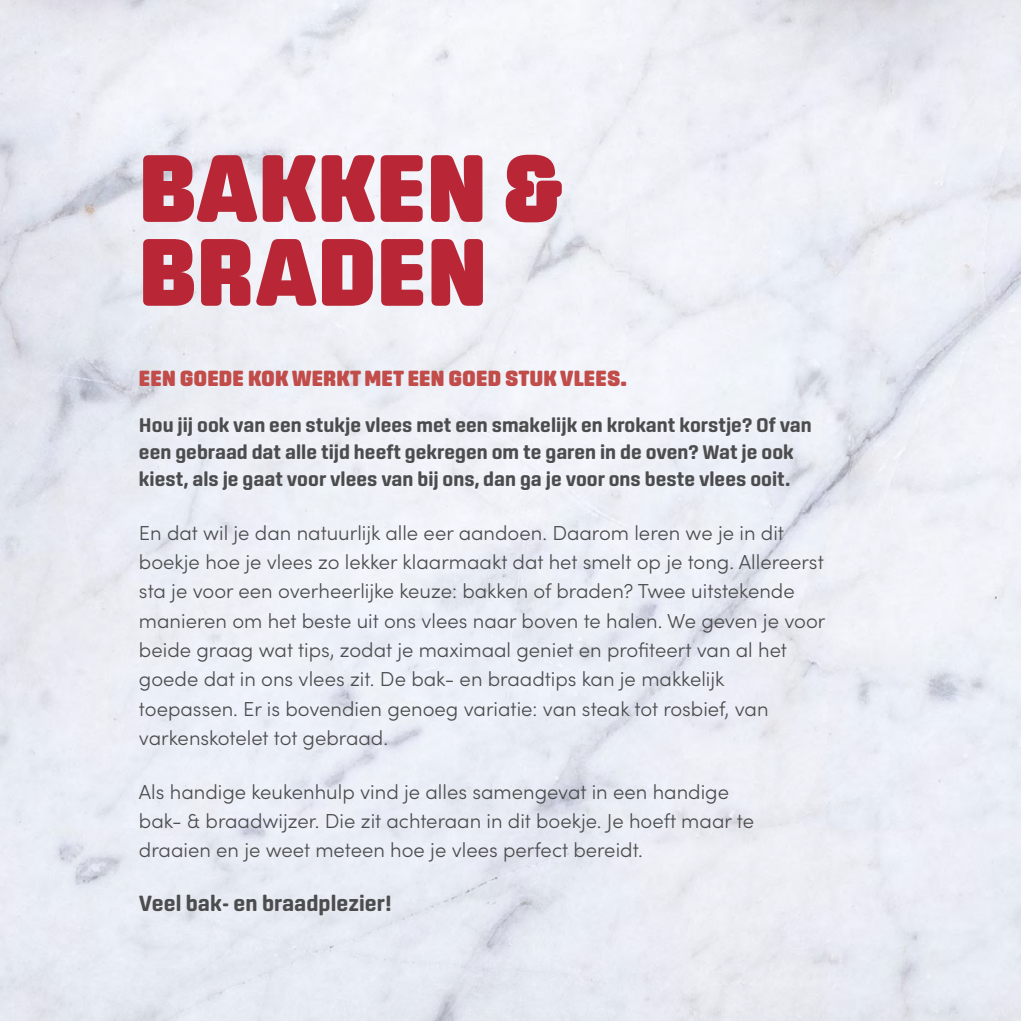
<style>
.page{position:relative;width:1021px;height:1021px;background:#fff}
.page>*{position:absolute;margin:0;border:0;box-sizing:border-box;transform-origin:0 0}
.t1{font:900 97.88px/83.9px "Center";color:#b92736}
.t2{font:900 22.5px "Center";color:#c14c49}
.t3{font:700 22.5px "Center";color:#4b4c4d}
.Paragraph_Style_2{font:300 20.25px/29.2px "Sofia Pro";color:#4b4c4d}
.t4{font:700 20.25px/27px "Center";color:#4b4c4d}
</style>
<div class="page">
<p class="t1" style="left:139px;top:145px;width:426px">BAKKEN &amp;<br>BRADEN</p>
<p class="t2" style="left:139px;top:365px;width:489px">EEN GOEDE KOK WERKT MET EEN GOED STUK VLEES.</p>
<p class="t4" style="left:139px;top:411px;width:674px">Hou jij ook van een stukje vlees met een smakelijk en krokant korstje? Of van een gebraad dat alle tijd heeft gekregen om te garen in de oven? Wat je ook kiest, als je gaat voor vlees van bij ons, dan ga je voor ons beste vlees ooit.</p>
<p class="Paragraph_Style_2" style="left:139px;top:517px;width:688px">En dat wil je dan natuurlijk alle eer aandoen. Daarom leren we je in dit boekje hoe je vlees zo lekker klaarmaakt dat het smelt op je tong. Allereerst sta je voor een overheerlijke keuze: bakken of braden? Twee uitstekende manieren om het beste uit ons vlees naar boven te halen. We geven je voor beide graag wat tips, zodat je maximaal geniet en profiteert van al het goede dat in ons vlees zit. De bak- en braadtips kan je makkelijk toepassen. Er is bovendien genoeg variatie: van steak tot rosbief, van varkenskotelet tot gebraad.</p>
<p class="Paragraph_Style_2" style="left:139px;top:776px;width:616px">Als handige keukenhulp vind je alles samengevat in een handige bak- &amp; braadwijzer. Die zit achteraan in dit boekje. Je hoeft maar te draaien en je weet meteen hoe je vlees perfect bereidt.</p>
<p class="t3" style="left:139px;top:890px;width:254px">Veel bak- en braadplezier!</p>
</div>
